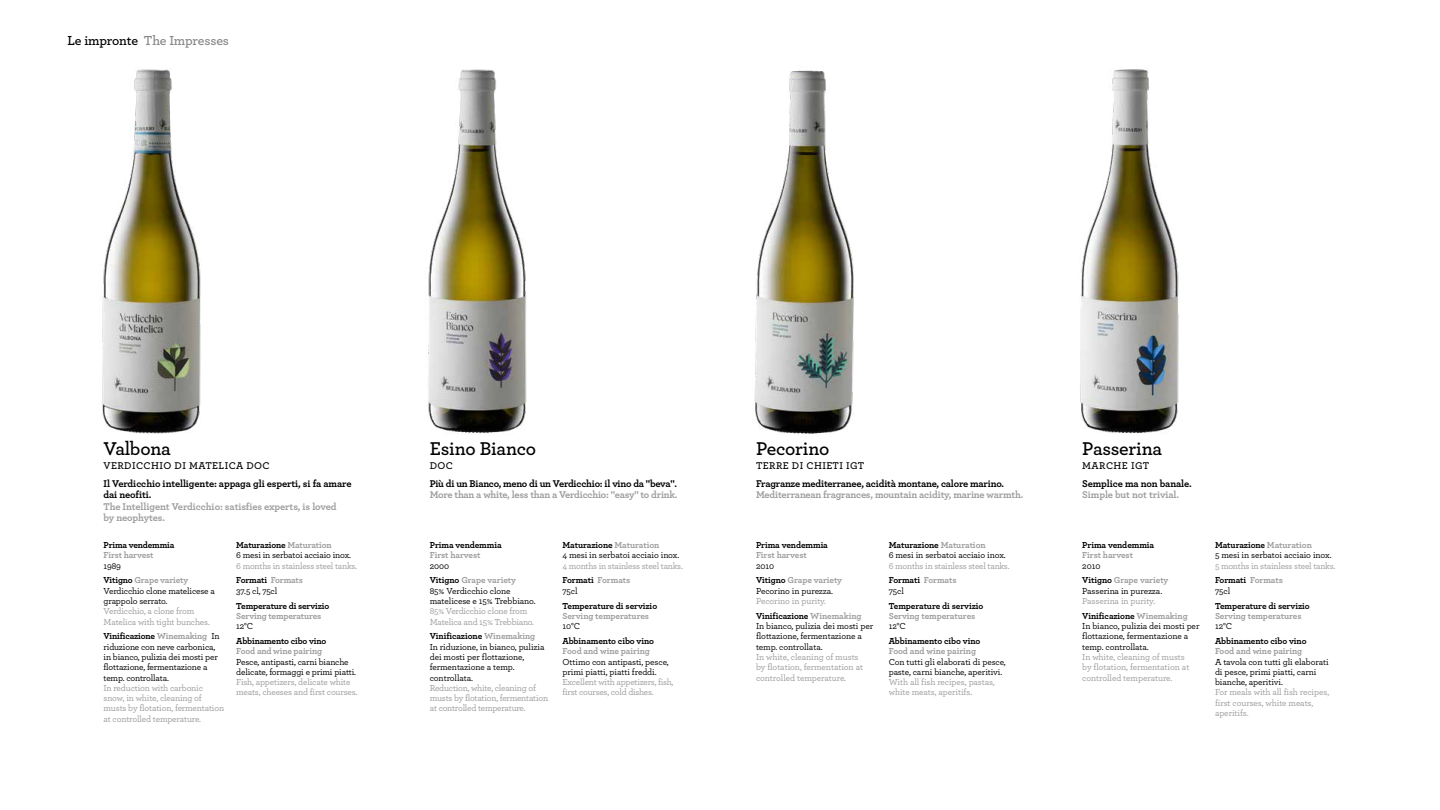
<style>
.page{position:relative;width:1440px;height:810px;background:#fff}
.page>*{position:absolute;margin:0;border:0;box-sizing:border-box;transform-origin:0 0}
.t1{font:600 19.42px "Archer";letter-spacing:-.015em;color:#000}
.t2{font:600 13.73px "Archer";letter-spacing:-.01em;color:#878787}
.t3{font:700 10.27px/11.4px "Archer";letter-spacing:-.02em;color:#9d9d9c}
.t4{font:700 10.27px/11.4px "Archer";letter-spacing:-.02em;color:#000}
.t5{font:600 10.27px "Archer";letter-spacing:.04em;color:#000}
.t6{font:500 9.15px/10.3px "Archer";letter-spacing:-.02em;color:#000}
.t7{font:500 9.15px/10.3px "Archer";letter-spacing:-.02em;color:#9d9d9c}
.t8{font:700 9.15px/14.9px "Archer";letter-spacing:-.015em;color:#9d9d9c}
.t9{font:700 9.15px "Archer";letter-spacing:-.015em;color:#000}
.s1{color:#000}
.s2{font-weight:500;color:#000}
.s3{font-weight:700}
.s4{font-weight:700;color:#9d9d9c}
.s5{font-weight:700;color:#000}
</style>
<div class="page">
<img style="left:754px;top:70px;width:100px;height:364px">
<img style="left:428px;top:69px;width:99px;height:365px">
<img style="left:102px;top:68px;width:99px;height:366px">
<img style="left:1080px;top:69px;width:99px;height:364px">
<h2 class="t2" style="left:68px;top:31px;width:163px"><span class="s1">Le impronte</span> The Impresses</h2>
<h1 class="t1" style="left:104px;top:434px;width:69px">Valbona</h1>
<p class="t5" style="left:104px;top:458px;width:168px">VERDICCHIO DI MATELICA DOC</p>
<p class="t4" style="left:104px;top:477px;width:250px">Il Verdicchio intelligente: appaga gli esperti, si fa amare dai neofiti.</p>
<p class="t3" style="left:104px;top:500px;width:235px">The Intelligent Verdicchio: satisfies experts, is loved by neophytes.</p>
<p class="t9" style="left:104px;top:538px;width:72px">Prima vendemmia</p>
<p class="t8" style="left:104px;top:547px;width:51px">First harvest</p>
<p class="t8" style="left:104px;top:557px;width:86px"><span class="s2">1989<br></span><span class="s1">Vitigno</span> Grape variety</p>
<p class="t6" style="left:104px;top:585px;width:113px">Verdicchio clone matelicese a grappolo serrato.</p>
<p class="t7" style="left:104px;top:606px;width:108px">Verdicchio, a clone from<br>Matelica with tight bunches.</p>
<p class="t6" style="left:104px;top:631px;width:118px"><span class="s3">Vinificazione</span> <span class="s4">Winemaking</span> In riduzione con neve carbonica, in bianco, pulizia dei mosti per flottazione, fermentazione a temp. controllata.</p>
<p class="t7" style="left:104px;top:682px;width:122px">In reduction with carbonic snow, in white, cleaning of musts by flotation, fermentation at controlled temperature.</p>
<p class="t6" style="left:236px;top:539px;width:116px"><span class="s3">Maturazione</span> <span class="s4">Maturation<br></span>6 mesi in serbatoi acciaio inox.</p>
<p class="t7" style="left:236px;top:558px;width:122px;line-height:14.9px">6 months in stainless steel tanks.<br><span class="s5">Formati</span> <span class="s3">Formats</span></p>
<p class="t6" style="left:236px;top:585px;width:43px">37.5 cl, 75cl</p>
<p class="t9" style="left:236px;top:598px;width:95px">Temperature di servizio</p>
<p class="t8" style="left:236px;top:608px;width:87px">Serving temperatures</p>
<p class="t6" style="left:236px;top:620px;width:18px">12°C</p>
<p class="t9" style="left:236px;top:634px;width:92px">Abbinamento cibo vino</p>
<p class="t8" style="left:236px;top:643px;width:87px">Food and wine pairing</p>
<p class="t6" style="left:236px;top:656px;width:121px">Pesce, antipasti, carni bianche delicate, formaggi e primi piatti.</p>
<p class="t7" style="left:236px;top:676px;width:123px">Fish, appetizers, delicate white meats, cheeses and first courses.</p>
<h1 class="t1" style="left:430px;top:434px;width:108px">Esino Bianco</h1>
<p class="t5" style="left:430px;top:458px;width:25px">DOC</p>
<p class="t4" style="left:430px;top:477px;width:249px">Più di un Bianco, meno di un Verdicchio: il vino da "beva".</p>
<p class="t3" style="left:430px;top:489px;width:249px">More than a white, less than a Verdicchio: "easy" to drink.</p>
<p class="t9" style="left:430px;top:538px;width:73px">Prima vendemmia</p>
<p class="t8" style="left:430px;top:547px;width:52px">First harvest</p>
<p class="t8" style="left:430px;top:557px;width:88px"><span class="s2">2000<br></span><span class="s1">Vitigno</span> Grape variety</p>
<p class="t6" style="left:430px;top:585px;width:107px">85% Verdicchio clone matelicese e 15% Trebbiano.</p>
<p class="t7" style="left:430px;top:606px;width:106px">85% Verdicchio clone from<br>Matelica and 15% Trebbiano.</p>
<p class="t6" style="left:430px;top:631px;width:116px"><span class="s3">Vinificazione</span> <span class="s4">Winemaking<br></span>In riduzione, in bianco, pulizia dei mosti per flottazione, fermentazione a temp. controllata.</p>
<p class="t7" style="left:430px;top:682px;width:120px">Reduction, white, cleaning of musts by flotation, fermentation at controlled temperature.</p>
<p class="t6" style="left:563px;top:539px;width:118px"><span class="s3">Maturazione</span> <span class="s4">Maturation<br></span>4 mesi in serbatoi acciaio inox.</p>
<p class="t7" style="left:563px;top:558px;width:122px;line-height:14.9px">4 months in stainless steel tanks.<br><span class="s5">Formati</span> <span class="s3">Formats</span></p>
<p class="t6" style="left:563px;top:585px;width:17px">75cl</p>
<p class="t9" style="left:563px;top:598px;width:96px">Temperature di servizio</p>
<p class="t8" style="left:563px;top:608px;width:88px">Serving temperatures</p>
<p class="t6" style="left:563px;top:620px;width:19px">10°C</p>
<p class="t9" style="left:563px;top:634px;width:93px">Abbinamento cibo vino</p>
<p class="t8" style="left:563px;top:643px;width:89px">Food and wine pairing</p>
<p class="t6" style="left:563px;top:656px;width:108px">Ottimo con antipasti, pesce, primi piatti, piatti freddi.</p>
<p class="t7" style="left:563px;top:676px;width:113px">Excellent with appetizers, fish, first courses, cold dishes.</p>
<h1 class="t1" style="left:756px;top:434px;width:75px">Pecorino</h1>
<p class="t5" style="left:756px;top:458px;width:110px">TERRE DI CHIETI IGT</p>
<p class="t4" style="left:756px;top:477px;width:250px">Fragranze mediterranee, acidità montane, calore marino.</p>
<p class="t3" style="left:756px;top:489px;width:269px">Mediterranean fragrances, mountain acidity, marine warmth.</p>
<p class="t9" style="left:756px;top:538px;width:73px">Prima vendemmia</p>
<p class="t8" style="left:756px;top:547px;width:52px">First harvest</p>
<p class="t8" style="left:756px;top:557px;width:88px"><span class="s2">2010<br></span><span class="s1">Vitigno</span> Grape variety</p>
<p class="t6" style="left:756px;top:585px;width:79px">Pecorino in purezza.</p>
<p class="t7" style="left:756px;top:593px;width:107px;line-height:14.9px">Pecorino in purity.<br><span class="s5">Vinificazione</span> <span class="s3">Winemaking</span></p>
<p class="t6" style="left:756px;top:620px;width:119px">In bianco, pulizia dei mosti per flottazione, fermentazione a temp. controllata.</p>
<p class="t7" style="left:756px;top:651px;width:109px">In white, cleaning of musts by flotation, fermentation at controlled temperature.</p>
<p class="t6" style="left:889px;top:539px;width:118px"><span class="s3">Maturazione</span> <span class="s4">Maturation<br></span>6 mesi in serbatoi acciaio inox.</p>
<p class="t7" style="left:889px;top:558px;width:122px;line-height:14.9px">6 months in stainless steel tanks.<br><span class="s5">Formati</span> <span class="s3">Formats</span></p>
<p class="t6" style="left:889px;top:585px;width:17px">75cl</p>
<p class="t9" style="left:889px;top:598px;width:96px">Temperature di servizio</p>
<p class="t8" style="left:889px;top:608px;width:88px">Serving temperatures</p>
<p class="t6" style="left:889px;top:620px;width:19px">12°C</p>
<p class="t9" style="left:889px;top:634px;width:93px">Abbinamento cibo vino</p>
<p class="t8" style="left:889px;top:643px;width:89px">Food and wine pairing</p>
<p class="t6" style="left:889px;top:656px;width:119px">Con tutti gli elaborati di pesce, paste, carni bianche, aperitivi.</p>
<p class="t7" style="left:889px;top:676px;width:108px">With all fish recipes, pastas, white meats, aperitifs.</p>
<h1 class="t1" style="left:1082px;top:434px;width:81px">Passerina</h1>
<p class="t5" style="left:1082px;top:458px;width:68px">MARCHE IGT</p>
<p class="t4" style="left:1082px;top:477px;width:111px">Semplice ma non banale.</p>
<p class="t3" style="left:1082px;top:489px;width:98px">Simple but not trivial.</p>
<p class="t9" style="left:1082px;top:538px;width:73px">Prima vendemmia</p>
<p class="t8" style="left:1082px;top:547px;width:52px">First harvest</p>
<p class="t8" style="left:1082px;top:557px;width:88px"><span class="s2">2010<br></span><span class="s1">Vitigno</span> Grape variety</p>
<p class="t6" style="left:1082px;top:585px;width:81px">Passerina in purezza.</p>
<p class="t7" style="left:1082px;top:593px;width:107px;line-height:14.9px">Passerina in purity.<br><span class="s5">Vinificazione</span> <span class="s3">Winemaking</span></p>
<p class="t6" style="left:1082px;top:620px;width:119px">In bianco, pulizia dei mosti per flottazione, fermentazione a temp. controllata.</p>
<p class="t7" style="left:1082px;top:651px;width:109px">In white, cleaning of musts by flotation, fermentation at controlled temperature.</p>
<p class="t6" style="left:1215px;top:539px;width:118px"><span class="s3">Maturazione</span> <span class="s4">Maturation<br></span>5 mesi in serbatoi acciaio inox.</p>
<p class="t7" style="left:1215px;top:558px;width:122px;line-height:14.9px">5 months in stainless steel tanks.<br><span class="s5">Formati</span> <span class="s3">Formats</span></p>
<p class="t6" style="left:1215px;top:585px;width:17px">75cl</p>
<p class="t9" style="left:1215px;top:598px;width:96px">Temperature di servizio</p>
<p class="t8" style="left:1215px;top:608px;width:88px">Serving temperatures</p>
<p class="t6" style="left:1215px;top:620px;width:19px">12°C</p>
<p class="t9" style="left:1215px;top:634px;width:93px">Abbinamento cibo vino</p>
<p class="t8" style="left:1215px;top:643px;width:89px">Food and wine pairing</p>
<p class="t6" style="left:1215px;top:656px;width:115px">A tavola con tutti gli elaborati di pesce, primi piatti, carni bianche, aperitivi.</p>
<p class="t7" style="left:1215px;top:687px;width:116px">For meals with all fish recipes, first courses, white meats, aperitifs.</p>
</div>
